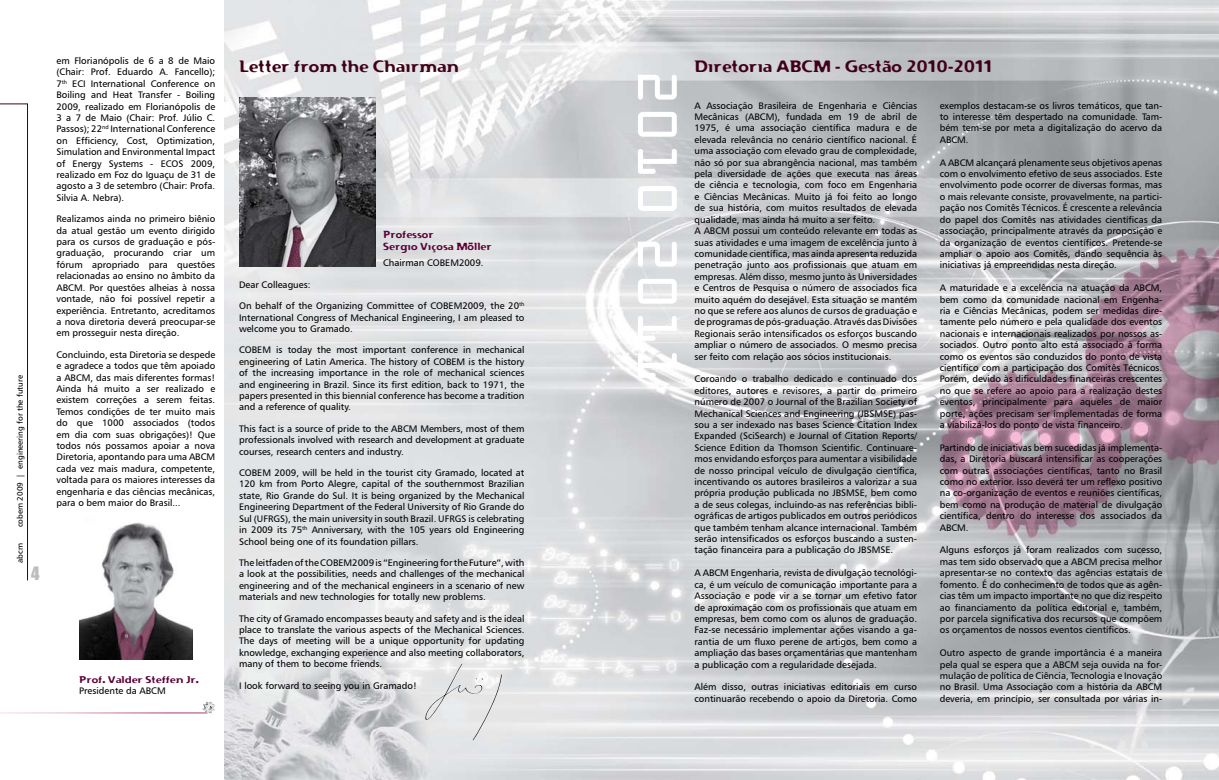
<style>
.page{position:relative;width:1219px;height:780px;background:#fff}
.page>*{position:absolute;margin:0;border:0;box-sizing:border-box;transform-origin:0 0}
.t1{font:60px "OCR Aby BT";color:#fff}
.t2{font:17px "Impact";color:#bcbdc0}
.t3{font:16px "Flexure";color:#400018}
.t4{font:10px/12px "Flexure";color:#5c0237}
.t5{font:9.5px/11.4px "Humanist 777 BT Roman B";color:#000;text-align:justify}
.t6{font:9.5px "Flexure";color:#5c0237;scale:1.05 1}
.t7{font:8px "Humanist 777 BT Roman B";color:#000}
</style>
<div class="page">
<svg style="left:0;top:103px;width:28px;height:478px"></svg>
<svg style="left:0;top:701px;width:215px;height:12px"></svg>
<img style="left:225px;top:0;width:994px;height:780px">
<img style="left:239px;top:97px;width:136px;height:169px">
<img style="left:79px;top:522px;width:114px;height:137px">
<svg style="left:424px;top:663px;width:78px;height:77px;background:#e2e3e4"></svg>
<p class="t7" style="left:15px;top:527px;width:154px;rotate:-90deg">cobem 2009 | engineering for the future</p>
<p class="t7" style="left:15px;top:563px;width:21px;rotate:-90deg">abcm</p>
<h2 class="t2" style="left:31px;top:560px;width:10px">4</h2>
<p class="t5" style="left:56px;top:55px;width:160px">em Florianópolis de 6 a 8 de Maio (Chair: Prof. Eduardo A. Fancello); 7<sup>th</sup> ECI International Conference on Boiling and Heat Transfer - Boiling 2009, realizado em Florianópolis de 3 a 7 de Maio (Chair: Prof. Júlio C.<br>Passos); 22<sup>nd</sup> International Conference on Efficiency, Cost, Optimization, Simulation and Environmental Impact of Energy Systems - ECOS 2009, realizado em Foz do Iguaçu de 31 de agosto a 3 de setembro (Chair: Profa.<br>Silvia A. Nebra).</p>
<p class="t5" style="left:56px;top:213px;width:160px">Realizamos ainda no primeiro biênio da atual gestão um evento dirigido para os cursos de graduação e pós&shy;graduação, procurando criar um fórum apropriado para questões relacionadas ao ensino no âmbito da ABCM. Por questões alheias à nossa vontade, não foi possível repetir a experiência. Entretanto, acreditamos a nova diretoria deverá preocupar-se em prosseguir nesta direção.</p>
<p class="t5" style="left:56px;top:348px;width:160px">Concluindo, esta Diretoria se despede e agradece a todos que têm apoiado a ABCM, das mais diferentes formas!<br>Ainda há muito a ser realizado e existem correções a serem feitas.<br>Temos condições de ter muito mais do que 1000 associados (todos em dia com suas obrigações)! Que todos nós possamos apoiar a nova Diretoria, apontando para uma ABCM cada vez mais madura, competente, voltada para os maiores interesses da engenharia e das ciências mecânicas, para o bem maior do Brasil...</p>
<p class="t6" style="left:79px;top:673px;width:116px">Prof. Valder Steffen Jr.</p>
<p class="t5" style="left:79px;top:684px;width:88px">Presidente da ABCM</p>
<h3 class="t3" style="left:239px;top:56px;width:221px">Letter from the Chairman</h3>
<p class="t4" style="left:383px;top:228px;width:110px">Professor<br>Sergio Viçosa Möller</p>
<p class="t5" style="left:383px;top:257px;width:102px">Chairman COBEM2009.</p>
<p class="t5" style="left:239px;top:278px;width:73px">Dear Colleagues:</p>
<p class="t5" style="left:239px;top:300px;width:287px">On behalf of the Organizing Committee of COBEM2009, the 20<sup>th </sup>International Congress of Mechanical Engineering, I am pleased to welcome you to Gramado.</p>
<p class="t5" style="left:239px;top:344px;width:287px">COBEM is today the most important conference in mechanical engineering of Latin America. The history of COBEM is the history of the increasing importance in the role of mechanical sciences and engineering in Brazil. Since its first edition, back to 1971, the papers presented in this biennial conference has become a tradition and a reference of quality.</p>
<p class="t5" style="left:239px;top:422px;width:287px">This fact is a source of pride to the ABCM Members, most of them professionals involved with research and development at graduate courses, research centers and industry.</p>
<p class="t5" style="left:239px;top:467px;width:287px">COBEM 2009, will be held in the tourist city Gramado, located at 120 km from Porto Alegre, capital of the southernmost Brazilian state, Rio Grande do Sul. It is being organized by the Mechanical Engineering Department of the Federal University of Rio Grande do Sul (UFRGS), the main university in south Brazil. UFRGS is celebrating in 2009 its 75<sup>th</sup> Anniversary, with the 105 years old Engineering School being one of its foundation pillars.</p>
<p class="t5" style="left:239px;top:556px;width:287px">The leitfaden of the COBEM2009 is “Engineering for the Future”, with a look at the possibilities, needs and challenges of the mechanical engineering and of the mechanical engineers in a scenario of new materials and new technologies for totally new problems.</p>
<p class="t5" style="left:239px;top:612px;width:287px">The city of Gramado encompasses beauty and safety and is the ideal place to translate the various aspects of the Mechanical Sciences.<br>The days of meeting will be a unique opportunity for updating knowledge, exchanging experience and also meeting collaborators, many of them to become friends.</p>
<p class="t5" style="left:239px;top:679px;width:179px">I look forward to seeing you in Gramado!</p>
<h1 class="t1" style="left:693px;top:69px;width:317px;rotate:90deg">2010 2011</h1>
<h3 class="t3" style="left:694px;top:57px;width:299px">Diretoria ABCM - Gestão 2010-2011</h3>
<p class="t5" style="left:940px;top:99px;width:224px">exemplos destacam-se os livros temáticos, que tan&shy;to interesse têm despertado na comunidade. Tam&shy;bém tem-se por meta a digitalização do acervo da ABCM.</p>
<p class="t5" style="left:940px;top:156px;width:224px">A ABCM alcançará plenamente seus objetivos apenas com o envolvimento efetivo de seus associados. Este envolvimento pode ocorrer de diversas formas, mas o mais relevante consiste, provavelmente, na partici&shy;pação nos Comitês Técnicos. É crescente a relevância do papel dos Comitês nas atividades científicas da associação, principalmente através da proposição e da organização de eventos científicos. Pretende-se ampliar o apoio aos Comitês, dando sequência às iniciativas já empreendidas nesta direção.</p>
<p class="t5" style="left:940px;top:282px;width:224px">A maturidade e a excelência na atuação da ABCM, bem como da comunidade nacional em Engenha&shy;ria e Ciências Mecânicas, podem ser medidas dire&shy;tamente pelo número e pela qualidade dos eventos nacionais e internacionais realizados por nossos as&shy;sociados. Outro ponto alto está associado à forma como os eventos são conduzidos do ponto de vista científico com a participação dos Comitês Técnicos.<br>Porém, devido às dificuldades financeiras crescentes no que se refere ao apoio para a realização destes eventos, principalmente para aqueles de maior porte, ações precisam ser implementadas de forma a viabilizá-los do ponto de vista financeiro.</p>
<p class="t5" style="left:940px;top:441px;width:224px">Partindo de iniciativas bem sucedidas já implementa&shy;das, a Diretoria buscará intensificar as cooperações com outras associações científicas, tanto no Brasil como no exterior. Isso deverá ter um reflexo positivo na co-organização de eventos e reuniões científicas, bem como na produção de material de divulgação científica, dentro do interesse dos associados da ABCM.</p>
<p class="t5" style="left:940px;top:544px;width:224px">Alguns esforços já foram realizados com sucesso, mas tem sido observado que a ABCM precisa melhor apresentar-se no contexto das agências estatais de fomento. É do conhecimento de todos que as agên&shy;cias têm um impacto importante no que diz respeito ao financiamento da política editorial e, também, por parcela significativa dos recursos que compõem os orçamentos de nossos eventos científicos.</p>
<p class="t5" style="left:940px;top:647px;width:224px">Outro aspecto de grande importância é a maneira pela qual se espera que a ABCM seja ouvida na for&shy;mulação de política de Ciência, Tecnologia e Inovação no Brasil. Uma Associação com a história da ABCM deveria, em princípio, ser consultada por várias in-</p>
<p class="t5" style="left:694px;top:99px;width:224px;text-align:left">A Associação Brasileira de Engenharia e Ciências Mecânicas (ABCM), fundada em 19 de abril de 1975, é uma associação científica madura e de elevada relevância no cenário científico nacional. É uma associação com elevado grau de complexidade, não só por sua abrangência nacional, mas também pela diversidade de ações que executa nas áreas de ciência e tecnologia, com foco em Engenharia e Ciências Mecânicas. Muito já foi feito ao longo de sua história, com muitos resultados de elevada qualidade, mas ainda há muito a ser feito.<br>A ABCM possui um conteúdo relevante em todas as suas atividades e uma imagem de excelência junto à comunidade científica, mas ainda apresenta reduzida penetração junto aos profissionais que atuam em empresas. Além disso, mesmo junto às Universidades e Centros de Pesquisa o número de associados fica muito aquém do desejável. Esta situação se mantém no que se refere aos alunos de cursos de graduação e de programas de pós-graduação. Através das Divisões Regionais serão intensificados os esforços buscando ampliar o número de associados. O mesmo precisa ser feito com relação aos sócios institucionais.</p>
<p class="t5" style="left:694px;top:373px;width:224px">Coroando o trabalho dedicado e continuado dos editores, autores e revisores, a partir do primeiro número de 2007 o Journal of the Brazilian Society of Mechanical Sciences and Engineering (JBSMSE) pas&shy;sou a ser indexado nas bases Science Citation Index Expanded (SciSearch) e Journal of Citation Reports/ Science Edition da Thomson Scientific. Continuare&shy;mos envidando esforços para aumentar a visibilidade de nosso principal veículo de divulgação científica, incentivando os autores brasileiros a valorizar a sua própria produção publicada no JBSMSE, bem como a de seus colegas, incluindo-as nas referências bibli&shy;ográficas de artigos publicados em outros periódicos que também tenham alcance internacional. Também serão intensificados os esforços buscando a susten&shy;tação financeira para a publicação do JBSMSE.</p>
<p class="t5" style="left:694px;top:567px;width:224px">A ABCM Engenharia, revista de divulgação tecnológi&shy;ca, é um veículo de comunicação importante para a Associação e pode vir a se tornar um efetivo fator de aproximação com os profissionais que atuam em empresas, bem como com os alunos de graduação.<br>Faz-se necessário implementar ações visando a ga&shy;rantia de um fluxo perene de artigos, bem como a ampliação das bases orçamentárias que mantenham a publicação com a regularidade desejada.</p>
<p class="t5" style="left:694px;top:681px;width:224px">Além disso, outras iniciativas editoriais em curso continuarão recebendo o apoio da Diretoria. Como</p>
</div>
